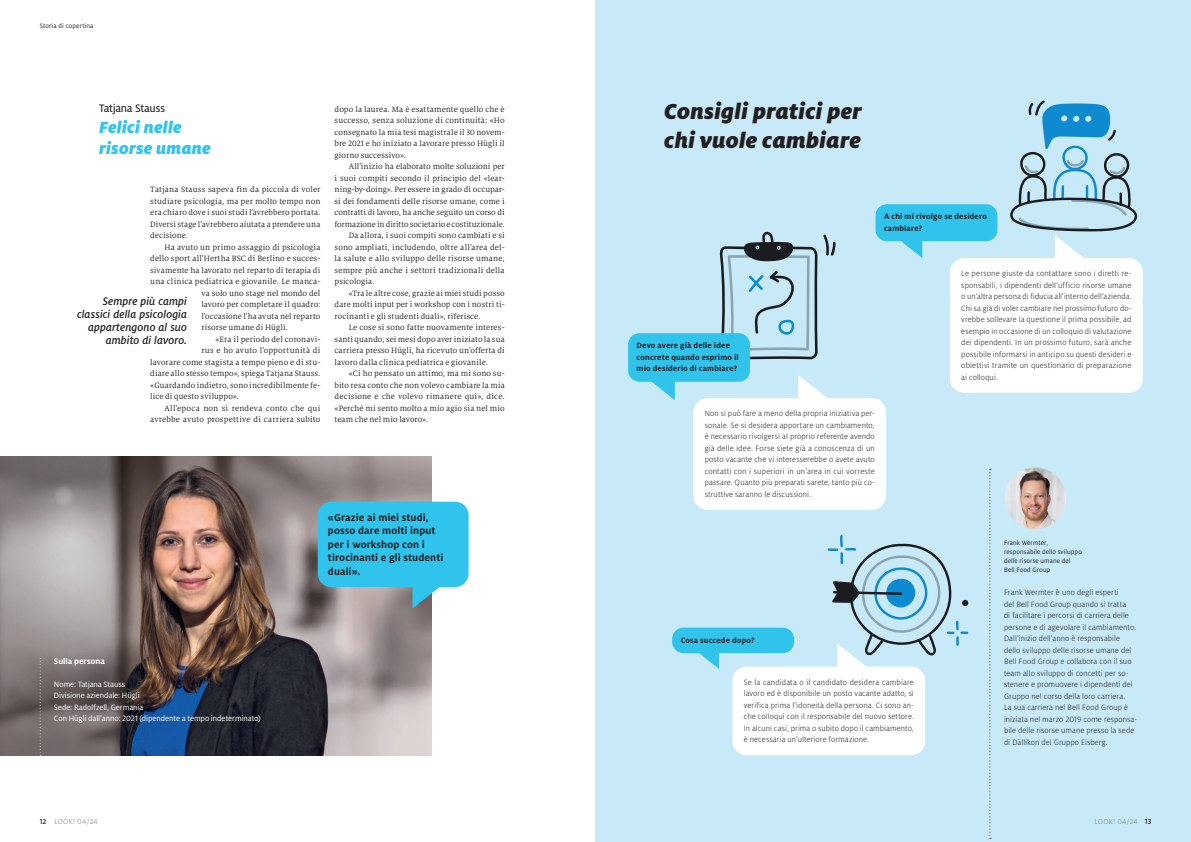
<style>
.page{position:relative;width:1191px;height:842px;background:#fff}
.page>*{position:absolute;margin:0;border:0;box-sizing:border-box;transform-origin:0 0}
.t1{font:italic 900 24px/28.8px "Milo Pro";letter-spacing:.01em;color:#231f20}
.t2{font:italic 900 18px/21px "Milo Pro";letter-spacing:.01em;color:#30c3ec}
.t3{font:italic 500 12px/13px "Milo Pro";color:#231f20;text-align:right}
.t4{font:12px "Milo Pro Text";letter-spacing:-.025em;color:#231f20}
.t5{font:700 11px/13.5px "Milo Pro";letter-spacing:.005em;color:#231f20}
.t6{font:700 9px "Milo Pro";color:#fff}
.t7{font:8.5px/11.5px "Milo Serif Pro";letter-spacing:.01em;color:#231f20;text-align:justify}
.t8{font:300 8.5px/11.5px "Milo Pro";letter-spacing:.01em;color:#231f20;text-align:justify}
.t9{font:8.5px/11.5px "Milo Pro";letter-spacing:-.005em;color:#fff}
.t10{font:700 8.5px/11.5px "Milo Pro";letter-spacing:.02em;color:#231f20}
.t11{font:300 8px "Milo Pro";letter-spacing:.025em;color:#808285}
.t12{font:7px/9px "Milo Pro";letter-spacing:.01em;color:#231f20}
.s1{font-weight:500;color:#231f20}
</style>
<div class="page">
<div style="left:595px;top:0;width:596px;height:842px;background:#c8eaf8"></div>
<img style="left:0;top:457px;width:431px;height:299px">
<svg style="left:823px;top:234px;width:12px;height:22px"></svg>
<svg style="left:719px;top:232px;width:98px;height:128px"></svg>
<img style="left:1004px;top:468px;width:62px;height:61px;border-radius:31px">
<svg style="left:989px;top:469px;width:2px;height:370px"></svg>
<svg style="left:1010px;top:101px;width:127px;height:160px"></svg>
<div style="left:950px;top:258px;width:192px;height:54px;background:#fff;border-radius:14px"></div>
<div style="left:950px;top:293px;width:192px;height:100px;background:#fff;border-radius:14px"></div>
<svg style="left:882px;top:240px;width:40px;height:18px"></svg>
<div style="left:875px;top:204px;width:122px;height:37px;background:#30c3ec;border-radius:11px"></div>
<svg style="left:798px;top:375px;width:29px;height:23px"></svg>
<div style="left:693px;top:398px;width:193px;height:112px;background:#fff;border-radius:14px"></div>
<svg style="left:679px;top:628px;width:40px;height:41px"></svg>
<div style="left:672px;top:628px;width:122px;height:25px;background:#30c3ec;border-radius:11px"></div>
<svg style="left:827px;top:535px;width:141px;height:149px"></svg>
<div style="left:732px;top:666px;width:193px;height:89px;background:#fff;border-radius:14px"></div>
<svg style="left:652px;top:382px;width:23px;height:18px"></svg>
<div style="left:628px;top:333px;width:122px;height:49px;background:#30c3ec;border-radius:11px"></div>
<svg style="left:40px;top:658px;width:1px;height:98px"></svg>
<svg style="left:412px;top:586px;width:48px;height:22px"></svg>
<div style="left:318px;top:502px;width:150px;height:85px;background:#30c3ec;border-radius:14px"></div>
<p class="t12" style="left:40px;top:22px;width:55px">Storia di copertina</p>
<h3 class="t4" style="left:99px;top:102px;width:67px">Tatjana Stauss</h3>
<h2 class="t2" style="left:99px;top:117px;width:113px">Felici nelle risorse umane</h2>
<p class="t7" style="left:150px;top:184px;width:172px">Tatjana Stauss sapeva fin da piccola di voler studiare psicologia, ma per molto tempo non era chiaro dove i suoi studi l’avrebbero portata.<br>Diversi stage l’avrebbero aiutata a prendere una decisione.</p>
<p class="t7" style="left:164px;top:241px;width:157px">Ha avuto un primo assaggio di psicologia</p>
<p class="t7" style="left:150px;top:253px;width:172px">dello sport all’Hertha BSC di Berlino e succes-</p>
<p class="t7" style="left:150px;top:264px;width:172px">sivamente ha lavorato nel reparto di terapia di</p>
<p class="t7" style="left:150px;top:276px;width:172px">una clinica pediatrica e giovanile. Le manca-</p>
<p class="t7" style="left:201px;top:287px;width:121px">va solo uno stage nel mondo del</p>
<p class="t7" style="left:201px;top:299px;width:121px">lavoro per completare il quadro:</p>
<p class="t7" style="left:201px;top:310px;width:121px">l’occasione l’ha avuta nel reparto</p>
<p class="t7" style="left:201px;top:322px;width:88px">risorse umane di Hügli.</p>
<p class="t7" style="left:215px;top:333px;width:106px">«Era il periodo del coronavi-</p>
<p class="t7" style="left:201px;top:345px;width:121px">rus e ho avuto l’opportunità di</p>
<p class="t7" style="left:150px;top:356px;width:172px">lavorare come stagista a tempo pieno e di stu-</p>
<p class="t7" style="left:150px;top:368px;width:172px">diare allo stesso tempo», spiega Tatjana Stauss.</p>
<p class="t7" style="left:150px;top:379px;width:172px">«Guardando indietro, sono incredibilmente fe-</p>
<p class="t7" style="left:150px;top:391px;width:90px">lice di questo sviluppo».</p>
<p class="t7" style="left:164px;top:402px;width:157px">All’epoca non si rendeva conto che qui</p>
<p class="t7" style="left:150px;top:414px;width:172px">avrebbe avuto prospettive di carriera subito</p>
<h3 class="t3" style="left:77px;top:294px;width:111px">Sempre più campi classici della psicologia appartengono al suo ambito di lavoro.</h3>
<p class="t7" style="left:334px;top:103px;width:172px">dopo la laurea. Ma è esattamente quello che è successo, senza soluzione di continuità: «Ho consegnato la mia tesi magistrale il 30 novem&shy;bre 2021 e ho iniziato a lavorare presso Hügli il giorno successivo».</p>
<p class="t7" style="left:349px;top:161px;width:157px">All’inizio ha elaborato molte soluzioni per</p>
<p class="t7" style="left:334px;top:172px;width:172px">i suoi compiti secondo il principio del «lear-</p>
<p class="t7" style="left:334px;top:184px;width:172px">ning-by-doing». Per essere in grado di occupar-</p>
<p class="t7" style="left:334px;top:195px;width:172px">si dei fondamenti delle risorse umane, come i</p>
<p class="t7" style="left:334px;top:207px;width:172px">contratti di lavoro, ha anche seguito un corso di</p>
<p class="t7" style="left:334px;top:218px;width:172px">formazione in diritto societario e costituzionale.</p>
<p class="t7" style="left:349px;top:230px;width:157px">Da allora, i suoi compiti sono cambiati e si</p>
<p class="t7" style="left:334px;top:241px;width:172px">sono ampliati, includendo, oltre all’area del-</p>
<p class="t7" style="left:334px;top:253px;width:172px">la salute e allo sviluppo delle risorse umane,</p>
<p class="t7" style="left:334px;top:264px;width:172px">sempre più anche i settori tradizionali della</p>
<p class="t7" style="left:334px;top:276px;width:41px">psicologia.</p>
<p class="t7" style="left:349px;top:287px;width:157px">«Tra le altre cose, grazie ai miei studi posso</p>
<p class="t7" style="left:334px;top:299px;width:172px">dare molti input per i workshop con i nostri ti-</p>
<p class="t7" style="left:334px;top:310px;width:147px">rocinanti e gli studenti duali», riferisce.</p>
<p class="t7" style="left:349px;top:322px;width:157px">Le cose si sono fatte nuovamente interes-</p>
<p class="t7" style="left:334px;top:333px;width:172px">santi quando, sei mesi dopo aver iniziato la sua</p>
<p class="t7" style="left:334px;top:345px;width:172px">carriera presso Hügli, ha ricevuto un’offerta di</p>
<p class="t7" style="left:334px;top:356px;width:155px">lavoro dalla clinica pediatrica e giovanile.</p>
<p class="t7" style="left:349px;top:368px;width:157px">«Ci ho pensato un attimo, ma mi sono su-</p>
<p class="t7" style="left:334px;top:379px;width:172px">bito resa conto che non volevo cambiare la mia</p>
<p class="t7" style="left:334px;top:391px;width:172px">decisione e che volevo rimanere qui», dice.</p>
<p class="t7" style="left:334px;top:402px;width:172px">«Perché mi sento molto a mio agio sia nel mio</p>
<p class="t7" style="left:334px;top:414px;width:95px">team che nel mio lavoro».</p>
<p class="t6" style="left:54px;top:656px;width:53px">Sulla persona</p>
<p class="t9" style="left:54px;top:678px;width:208px">Nome: Tatjana Stauss<br>Divisione aziendale: Hügli<br>Sede: Radolfzell, Germania<br>Con Hügli dall’anno: 2021 (dipendente a tempo indeterminato)</p>
<p class="t5" style="left:328px;top:510px;width:117px">«Grazie ai miei studi, posso dare molti input per i workshop con i tirocinanti e gli studenti duali».</p>
<h1 class="t1" style="left:664px;top:97px;width:199px">Consigli pratici per chi vuole cambiare</h1>
<p class="t10" style="left:884px;top:211px;width:104px">A chi mi rivolgo se desidero cambiare?</p>
<p class="t10" style="left:636px;top:340px;width:104px">Devo avere già delle idee concrete quando esprimo il mio desiderio di cambiare?</p>
<p class="t8" style="left:704px;top:408px;width:172px">Non si può fare a meno della propria iniziativa per&shy;sonale. Se si desidera apportare un cambiamento, è necessario rivolgersi al proprio referente avendo già delle idee. Forse siete già a conoscenza di un posto vacante che vi interesserebbe o avete avuto contatti con i superiori in un’area in cui vorreste passare. Quanto più preparati sarete, tanto più co&shy;struttive saranno le discussioni.</p>
<p class="t8" style="left:961px;top:268px;width:172px">Le persone giuste da contattare sono i diretti re&shy;sponsabili, i dipendenti dell’ufficio risorse umane o un’altra persona di fiducia all’interno dell’azienda.<br>Chi sa già di voler cambiare nel prossimo futuro do&shy;vrebbe sollevare la questione il prima possibile, ad esempio in occasione di un colloquio di valutazione dei dipendenti. In un prossimo futuro, sarà anche possibile informarsi in anticipo su questi desideri e obiettivi tramite un questionario di preparazione ai colloqui.</p>
<p class="t10" style="left:680px;top:634px;width:75px">Cosa succede dopo?</p>
<p class="t8" style="left:743px;top:676px;width:172px">Se la candidata o il candidato desidera cambiare lavoro ed è disponibile un posto vacante adatto, si verifica prima l’idoneità della persona. Ci sono an&shy;che colloqui con il responsabile del nuovo settore.<br>In alcuni casi, prima o subito dopo il cambiamento, è necessaria un’ulteriore formazione.</p>
<p class="t12" style="left:1004px;top:538px;width:79px">Frank Wermter, responsabile dello sviluppo delle risorse umane del<br>Bell Food Group</p>
<p class="t8" style="left:1004px;top:587px;width:134px;text-align:left">Frank Wermter è uno degli esperti<br>del Bell Food Group quando si tratta<br>di facilitare i percorsi di carriera delle persone e di agevolare il cambiamento.<br>Dall’inizio dell’anno è responsabile dello sviluppo delle risorse umane del Bell Food Group e collabora con il suo team allo sviluppo di concetti per so&shy;stenere e promuovere i dipendenti del Gruppo nel corso della loro carriera.<br>La sua carriera nel Bell Food Group è iniziata nel marzo 2019 come responsa&shy;bile delle risorse umane presso la sede di Dällikon del Gruppo Eisberg.</p>
<p class="t11" style="left:40px;top:817px;width:60px"><span class="s1">12</span> LOOK! 04/24</p>
<p class="t11" style="left:1094px;top:817px;width:58px">LOOK! 04/24 <span class="s1">13</span></p>
</div>
